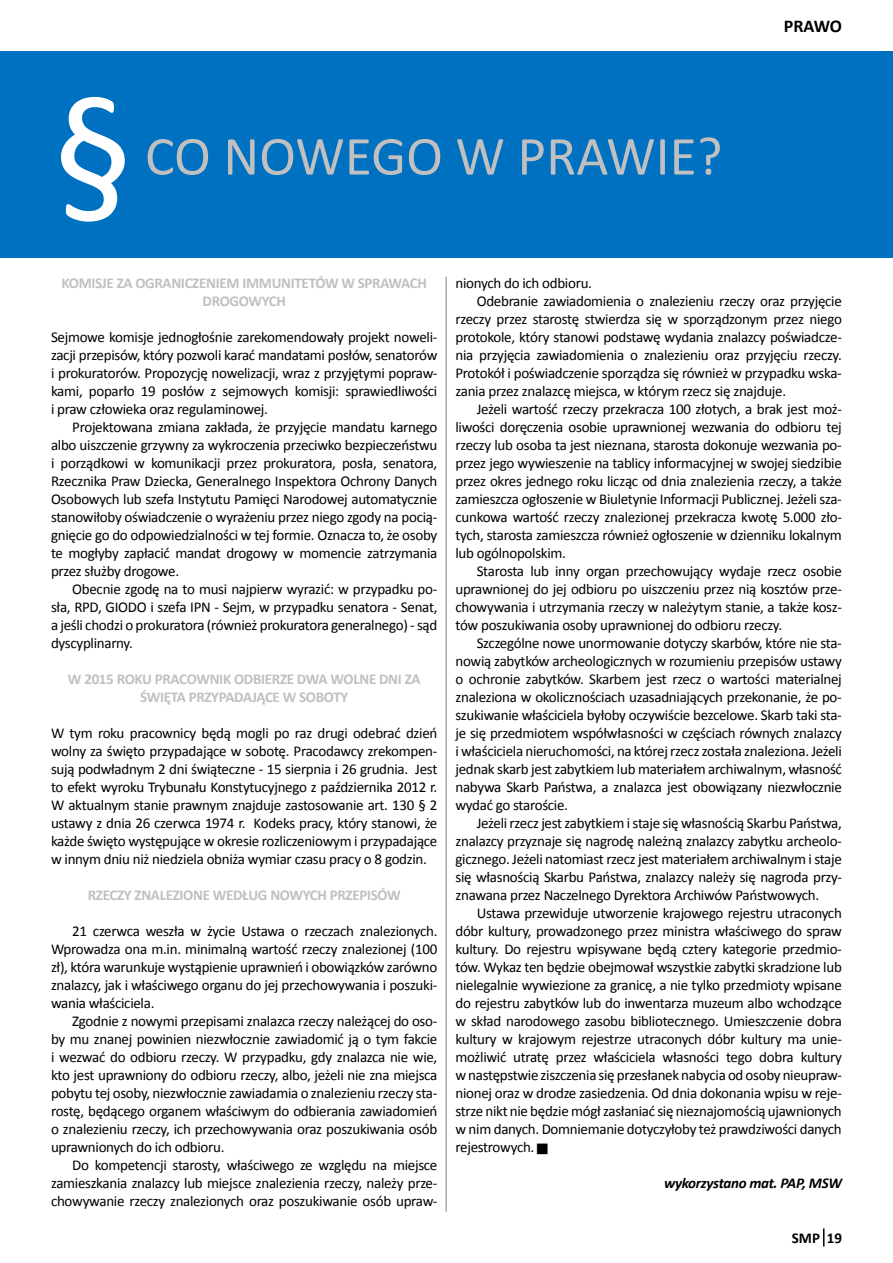
<style>
.page{position:relative;width:893px;height:1263px;background:#fff}
.page>*{position:absolute;margin:0;border:0;box-sizing:border-box;transform-origin:0 0}
.t1{font:165px "Calibri";color:#fff}
.t2{font:55.5px "Calibri";color:#c0c0c0}
.t3{font:700 18px "Calibri";letter-spacing:-.005em;color:#000}
.t4{font:15px/18px "Calibri";letter-spacing:-.02em;color:#000;text-align:justify}
.t5{font:700 15px/18px "Calibri";letter-spacing:-.02em;color:#c0c0c0;text-align:center}
.t6{font:italic 700 15px "Calibri";letter-spacing:-.02em;color:#000}
.t7{font:700 15px "Calibri";color:#000}
</style>
<div class="page">
<svg style="left:823px;top:1228px;width:1px;height:18px"></svg>
<div style="left:0;top:51px;width:893px;height:207px;background:#0070c0"></div>
<hr style="left:446px;top:277px;width:1px;height:935px;background:#000">
<h1 class="t1" style="left:52px;top:46px;width:84px">§</h1>
<h2 class="t2" style="left:145px;top:121px;width:579px">CO NOWEGO W PRAWIE?</h2>
<p class="t3" style="left:784px;top:15px;width:60px">PRAWO</p>
<p class="t5" style="left:62px;top:274px;width:367px">KOMISJE ZA OGRANICZENIEM IMMUNITETÓW W SPRAWACH<br>DROGOWYCH</p>
<p class="t4" style="left:51px;top:328px;width:388px">Sejmowe komisje jednogłośnie zarekomendowały projekt noweli&shy;zacji przepisów, który pozwoli karać mandatami posłów, senatorów i prokuratorów. Propozycję nowelizacji, wraz z przyjętymi popraw&shy;kami, poparło 19 posłów z sejmowych komisji: sprawiedliwości i praw człowieka oraz regulaminowej.</p>
<p class="t4" style="left:51px;top:418px;width:388px;text-indent:21px">Projektowana zmiana zakłada, że przyjęcie mandatu karnego albo uiszczenie grzywny za wykroczenia przeciwko bezpieczeństwu i porządkowi w komunikacji przez prokuratora, posła, senatora, Rzecznika Praw Dziecka, Generalnego Inspektora Ochrony Danych Osobowych lub szefa Instytutu Pamięci Narodowej automatycznie stanowiłoby oświadczenie o wyrażeniu przez niego zgody na pocią&shy;gnięcie go do odpowiedzialności w tej formie. Oznacza to, że osoby te mogłyby zapłacić mandat drogowy w momencie zatrzymania przez służby drogowe.</p>
<p class="t4" style="left:51px;top:580px;width:388px;text-indent:21px">Obecnie zgodę na to musi najpierw wyrazić: w przypadku po&shy;sła, RPD, GIODO i szefa IPN - Sejm, w przypadku senatora - Senat, a jeśli chodzi o prokuratora (również prokuratora generalnego) - sąd dyscyplinarny.</p>
<p class="t5" style="left:68px;top:670px;width:354px">W 2015 ROKU PRACOWNIK ODBIERZE DWA WOLNE DNI ZA<br>ŚWIĘTA PRZYPADAJĄCE W SOBOTY</p>
<p class="t4" style="left:51px;top:724px;width:388px">W tym roku pracownicy będą mogli po raz drugi odebrać dzień wolny za święto przypadające w sobotę. Pracodawcy zrekompen&shy;sują podwładnym 2 dni świąteczne - 15 sierpnia i 26 grudnia. Jest to efekt wyroku Trybunału Konstytucyjnego z października 2012 r.<br>W aktualnym stanie prawnym znajduje zastosowanie art. 130 § 2 ustawy z dnia 26 czerwca 1974 r. Kodeks pracy, który stanowi, że każde święto występujące w okresie rozliczeniowym i przypadające w innym dniu niż niedziela obniża wymiar czasu pracy o 8 godzin.</p>
<p class="t5" style="left:88px;top:886px;width:315px">RZECZY ZNALEZIONE WEDŁUG NOWYCH PRZEPISÓW</p>
<p class="t4" style="left:51px;top:922px;width:388px;text-indent:21px">21 czerwca weszła w życie Ustawa o rzeczach znalezionych.<br>Wprowadza ona m.in. minimalną wartość rzeczy znalezionej (100 zł), która warunkuje wystąpienie uprawnień i obowiązków zarówno znalazcy, jak i właściwego organu do jej przechowywania i poszuki&shy;wania właściciela.</p>
<p class="t4" style="left:51px;top:1012px;width:388px;text-indent:21px">Zgodnie z nowymi przepisami znalazca rzeczy należącej do oso&shy;by mu znanej powinien niezwłocznie zawiadomić ją o tym fakcie i wezwać do odbioru rzeczy. W przypadku, gdy znalazca nie wie, kto jest uprawniony do odbioru rzeczy, albo, jeżeli nie zna miejsca pobytu tej osoby, niezwłocznie zawiadamia o znalezieniu rzeczy sta&shy;rostę, będącego organem właściwym do odbierania zawiadomień o znalezieniu rzeczy, ich przechowywania oraz poszukiwania osób uprawnionych do ich odbioru.</p>
<p class="t4" style="left:51px;top:1156px;width:388px;text-indent:21px">Do kompetencji starosty, właściwego ze względu na miejsce zamieszkania znalazcy lub miejsce znalezienia rzeczy, należy prze&shy;chowywanie rzeczy znalezionych oraz poszukiwanie osób upraw-</p>
<p class="t4" style="left:455px;top:274px;width:138px">nionych do ich odbioru.</p>
<p class="t4" style="left:477px;top:292px;width:367px">Odebranie zawiadomienia o znalezieniu rzeczy oraz przyjęcie</p>
<p class="t4" style="left:455px;top:310px;width:388px">rzeczy przez starostę stwierdza się w sporządzonym przez niego</p>
<p class="t4" style="left:455px;top:328px;width:388px">protokole, który stanowi podstawę wydania znalazcy poświadcze-</p>
<p class="t4" style="left:455px;top:346px;width:388px">nia przyjęcia zawiadomienia o znalezieniu oraz przyjęciu rzeczy.</p>
<p class="t4" style="left:455px;top:364px;width:388px">Protokół i poświadczenie sporządza się również w przypadku wska-</p>
<p class="t4" style="left:455px;top:382px;width:332px">zania przez znalazcę miejsca, w którym rzecz się znajduje.</p>
<p class="t4" style="left:477px;top:400px;width:367px">Jeżeli wartość rzeczy przekracza 100 złotych, a brak jest moż-</p>
<p class="t4" style="left:455px;top:418px;width:388px">liwości doręczenia osobie uprawnionej wezwania do odbioru tej</p>
<p class="t4" style="left:455px;top:436px;width:388px">rzeczy lub osoba ta jest nieznana, starosta dokonuje wezwania po-</p>
<p class="t4" style="left:455px;top:454px;width:388px">przez jego wywieszenie na tablicy informacyjnej w swojej siedzibie</p>
<p class="t4" style="left:455px;top:472px;width:388px">przez okres jednego roku licząc od dnia znalezienia rzeczy, a także</p>
<p class="t4" style="left:455px;top:490px;width:388px">zamieszcza ogłoszenie w Biuletynie Informacji Publicznej. Jeżeli sza-</p>
<p class="t4" style="left:455px;top:508px;width:388px">cunkowa wartość rzeczy znalezionej przekracza kwotę 5.000 zło-</p>
<p class="t4" style="left:455px;top:526px;width:388px">tych, starosta zamieszcza również ogłoszenie w dzienniku lokalnym</p>
<p class="t4" style="left:455px;top:544px;width:112px">lub ogólnopolskim.</p>
<p class="t4" style="left:477px;top:562px;width:367px">Starosta lub inny organ przechowujący wydaje rzecz osobie</p>
<p class="t4" style="left:455px;top:580px;width:388px">uprawnionej do jej odbioru po uiszczeniu przez nią kosztów prze-</p>
<p class="t4" style="left:455px;top:598px;width:388px">chowywania i utrzymania rzeczy w należytym stanie, a także kosz-</p>
<p class="t4" style="left:455px;top:616px;width:328px">tów poszukiwania osoby uprawnionej do odbioru rzeczy.</p>
<p class="t4" style="left:477px;top:634px;width:367px">Szczególne nowe unormowanie dotyczy skarbów, które nie sta-</p>
<p class="t4" style="left:455px;top:652px;width:388px">nowią zabytków archeologicznych w rozumieniu przepisów ustawy</p>
<p class="t4" style="left:455px;top:670px;width:388px">o ochronie zabytków. Skarbem jest rzecz o wartości materialnej</p>
<p class="t4" style="left:455px;top:688px;width:388px">znaleziona w okolicznościach uzasadniających przekonanie, że po-</p>
<p class="t4" style="left:455px;top:706px;width:388px">szukiwanie właściciela byłoby oczywiście bezcelowe. Skarb taki sta-</p>
<p class="t4" style="left:455px;top:724px;width:388px">je się przedmiotem współwłasności w częściach równych znalazcy</p>
<p class="t4" style="left:455px;top:742px;width:388px">i właściciela nieruchomości, na której rzecz została znaleziona. Jeżeli</p>
<p class="t4" style="left:455px;top:760px;width:388px">jednak skarb jest zabytkiem lub materiałem archiwalnym, własność</p>
<p class="t4" style="left:455px;top:778px;width:388px">nabywa Skarb Państwa, a znalazca jest obowiązany niezwłocznie</p>
<p class="t4" style="left:455px;top:796px;width:114px">wydać go staroście.</p>
<p class="t4" style="left:477px;top:814px;width:367px">Jeżeli rzecz jest zabytkiem i staje się własnością Skarbu Państwa,</p>
<p class="t4" style="left:455px;top:832px;width:388px">znalazcy przyznaje się nagrodę należną znalazcy zabytku archeolo-</p>
<p class="t4" style="left:455px;top:850px;width:388px">gicznego. Jeżeli natomiast rzecz jest materiałem archiwalnym i staje</p>
<p class="t4" style="left:455px;top:868px;width:388px">się własnością Skarbu Państwa, znalazcy należy się nagroda przy-</p>
<p class="t4" style="left:455px;top:886px;width:365px">znawana przez Naczelnego Dyrektora Archiwów Państwowych.</p>
<p class="t4" style="left:477px;top:904px;width:367px">Ustawa przewiduje utworzenie krajowego rejestru utraconych</p>
<p class="t4" style="left:455px;top:922px;width:388px">dóbr kultury, prowadzonego przez ministra właściwego do spraw</p>
<p class="t4" style="left:455px;top:940px;width:388px">kultury. Do rejestru wpisywane będą cztery kategorie przedmio-</p>
<p class="t4" style="left:455px;top:958px;width:388px">tów. Wykaz ten będzie obejmował wszystkie zabytki skradzione lub</p>
<p class="t4" style="left:455px;top:976px;width:388px">nielegalnie wywiezione za granicę, a nie tylko przedmioty wpisane</p>
<p class="t4" style="left:455px;top:994px;width:388px">do rejestru zabytków lub do inwentarza muzeum albo wchodzące</p>
<p class="t4" style="left:455px;top:1012px;width:388px">w skład narodowego zasobu bibliotecznego. Umieszczenie dobra</p>
<p class="t4" style="left:455px;top:1030px;width:388px">kultury w krajowym rejestrze utraconych dóbr kultury ma unie-</p>
<p class="t4" style="left:455px;top:1048px;width:388px">możliwić utratę przez właściciela własności tego dobra kultury</p>
<p class="t4" style="left:455px;top:1066px;width:388px">w następstwie ziszczenia się przesłanek nabycia od osoby nieupraw-</p>
<p class="t4" style="left:455px;top:1084px;width:388px">nionej oraz w drodze zasiedzenia. Od dnia dokonania wpisu w reje-</p>
<p class="t4" style="left:455px;top:1102px;width:388px">strze nikt nie będzie mógł zasłaniać się nieznajomością ujawnionych</p>
<p class="t4" style="left:455px;top:1120px;width:388px">w nim danych. Domniemanie dotyczyłoby też prawdziwości danych</p>
<p class="t4" style="left:455px;top:1138px;width:80px">rejestrowych.</p>
<p class="t6" style="left:664px;top:1173px;width:179px">wykorzystano mat. PAP, MSW</p>
<p class="t7" style="left:792px;top:1228px;width:52px">SMP 19</p>
</div>
